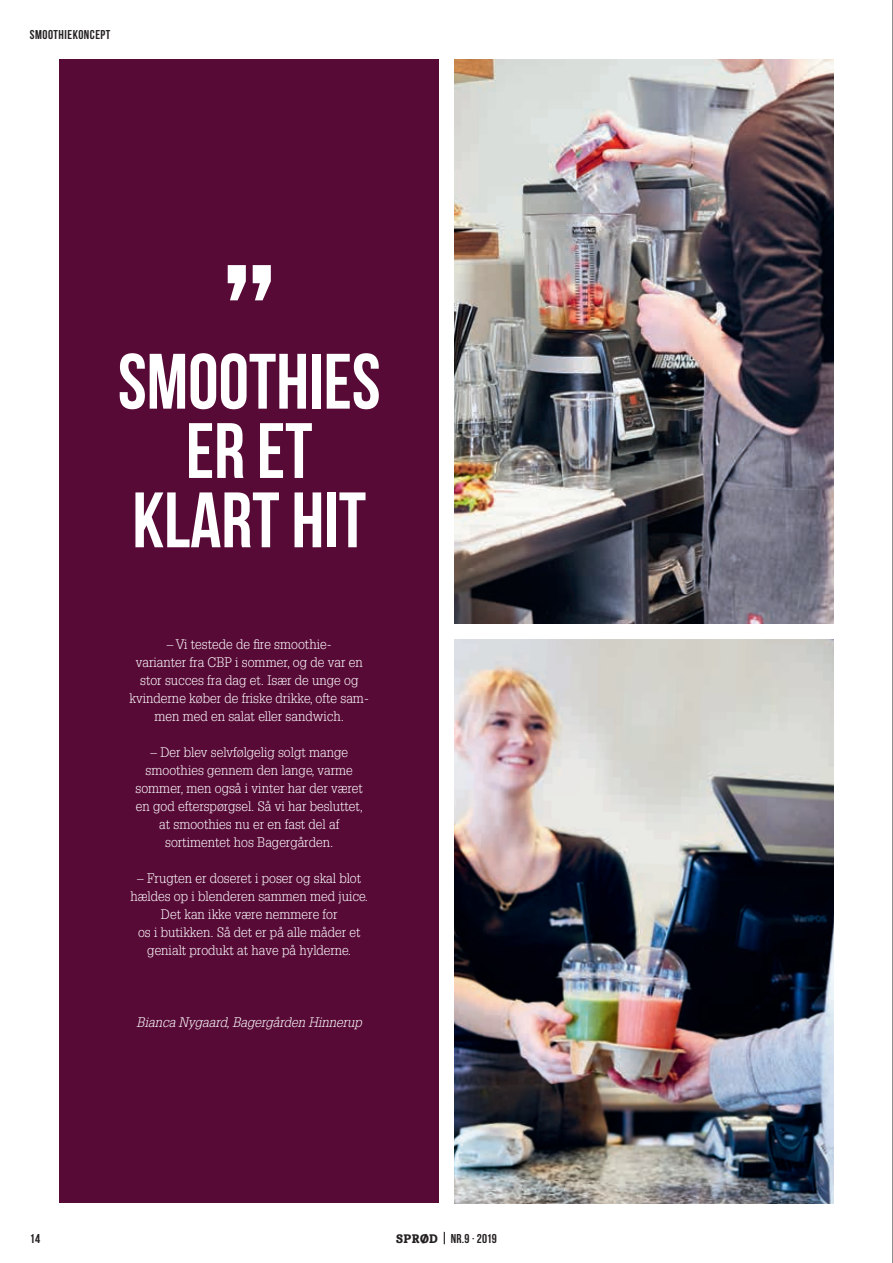
<style>
.page{position:relative;width:893px;height:1263px;background:#fff}
.page>*{position:absolute;margin:0;border:0;box-sizing:border-box;transform-origin:0 0}
.t1{font:700 171.15px "Bebas Neue";color:#fff}
.t2{font:700 78.3px/69.3px "Bebas Neue";color:#fff;text-align:center}
.t3{font:300 13.5px/18px "Glypha LT Std";color:#fff;text-align:center}
.t4{font:italic 300 13.5px "Glypha LT Std";color:#fff}
.t5{font:700 12.75px "Bebas Neue";letter-spacing:.04em;color:#231f20}
.s1{font-family:"Cabrito Con Ex B";font-weight:400;font-size:12px}
</style>
<div class="page">
<img style="left:454px;top:60px;width:379px;height:1143px">
<div style="left:60px;top:60px;width:379px;height:1143px;background:#580a37"></div>
<div style="left:446px;top:624px;width:402px;height:15px;background:#fff"></div>
<svg style="left:444px;top:1232px;width:1px;height:12px"></svg>
<hr style="left:892px;top:0;width:1px;height:1263px;background:#231f20">
<p class="t5" style="left:30px;top:28px;width:82px">SMOOTHIEKONCEPT</p>
<h1 class="t1" style="left:221px;top:232px;width:58px">”</h1>
<h2 class="t2" style="left:118px;top:346px;width:264px">SMOOTHIES</h2>
<h2 class="t2" style="left:132px;top:415px;width:235px">ER ET<br>KLART HIT</h2>
<p class="t3" style="left:130px;top:635px;width:241px">– Vi testede de fire smoothie-<br>varianter fra CBP i sommer, og de var en stor succes fra dag et. Især de unge og kvinderne køber de friske drikke, ofte sam&shy;men med en salat eller sandwich.</p>
<p class="t3" style="left:136px;top:743px;width:229px">– Der blev selvfølgelig solgt mange smoothies gennem den lange, varme sommer, men også i vinter har der været en god efterspørgsel. Så vi har besluttet, at smoothies nu er en fast del af sortimentet hos Bagergården.</p>
<p class="t3" style="left:130px;top:869px;width:239px">– Frugten er doseret i poser og skal blot hældes op i blenderen sammen med juice.<br>Det kan ikke være nemmere for<br>os i butikken. Så det er på alle måder et genialt produkt at have på hylderne.</p>
<p class="t4" style="left:137px;top:1014px;width:227px">Bianca Nygaard, Bagergården Hinnerup</p>
<p class="t5" style="left:30px;top:1231px;width:12px">14</p>
<p class="t5" style="left:396px;top:1231px;width:102px"><span class="s1">SPRØD</span> NR.9 · 2019</p>
</div>
